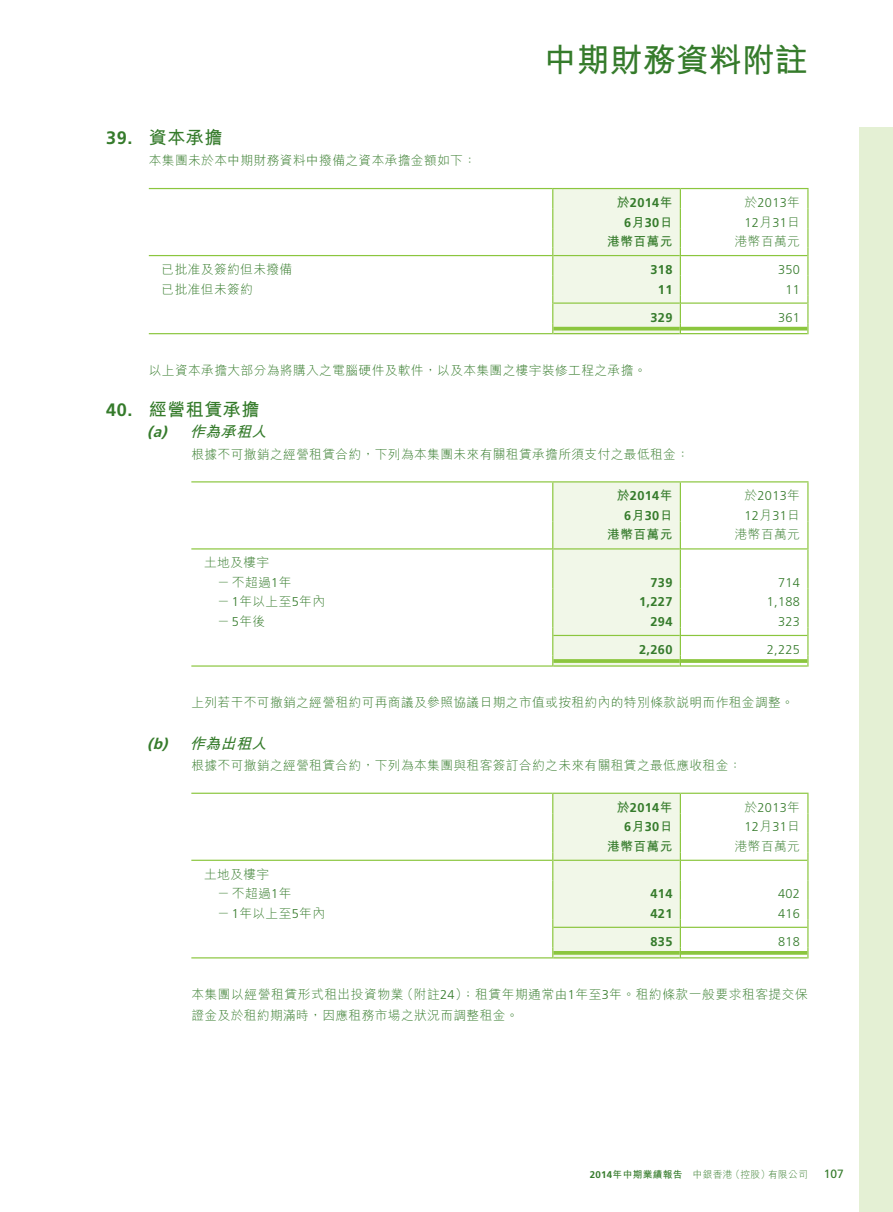
<style>
.page{position:relative;width:893px;height:1212px;background:#fff}
.page>*{position:absolute;margin:0;border:0;box-sizing:border-box;transform-origin:0 0}
.t1{font:700 33px "M Hei HK";color:#357b2b}
.t2{font:700 18px "M Hei HK";letter-spacing:.03em;color:#357b2b}
.t3{font:italic 700 15px "M Hei HK";color:#357b2b}
.t4{font:300 12.75px/19.5px "M Hei HK";letter-spacing:.03em;color:#357b2b}
.t5{font:300 12.75px "Frutiger LT Std";letter-spacing:.03em;color:#357b2b}
.t6{font:700 12.75px "Frutiger LT Std";letter-spacing:.03em;color:#357b2b}
.t7{font:700 12.75px "M Hei HK";letter-spacing:.03em;color:#357b2b}
.t8{font:12px "Frutiger LT Std";color:#357b2b}
.t9{font:300 9.75px "M Hei HK";letter-spacing:.03em;color:#357b2b}
.s1{font-family:"Frutiger LT Std"}
.s2{font-family:"M Hei HK"}
.s3{font-family:"Frutiger LT Std";font-weight:700}
.s4{font-weight:700}
</style>
<div class="page">
<div style="left:859px;top:128px;width:34px;height:1084px;background:#e4f0d4"></div>
<hr style="left:149px;top:188px;width:404px;height:1px;background:#8bc63e">
<hr style="left:553px;top:188px;width:127px;height:1px;background:#8bc63e">
<hr style="left:680px;top:188px;width:128px;height:1px;background:#8bc63e">
<svg style="left:807px;top:189px;width:1px;height:145px"></svg>
<div style="left:552px;top:189px;width:129px;height:145px;background:#f1f7e8"></div>
<hr style="left:149px;top:255px;width:403px;height:1px;background:#8bc63e">
<hr style="left:553px;top:255px;width:127px;height:1px;background:#8bc63e">
<hr style="left:681px;top:255px;width:126px;height:1px;background:#8bc63e">
<hr style="left:553px;top:302px;width:127px;height:2px;background:#8bc63e">
<hr style="left:681px;top:302px;width:126px;height:2px;background:#8bc63e">
<hr style="left:149px;top:333px;width:403px;height:1px;background:#8bc63e">
<hr style="left:553px;top:327px;width:127px;height:3px;background:#8bc63e">
<hr style="left:553px;top:333px;width:127px;height:1px;background:#8bc63e">
<hr style="left:681px;top:327px;width:126px;height:3px;background:#8bc63e">
<hr style="left:681px;top:333px;width:126px;height:1px;background:#8bc63e">
<hr style="left:191px;top:481px;width:362px;height:1px;background:#8bc63e">
<hr style="left:553px;top:481px;width:127px;height:1px;background:#8bc63e">
<hr style="left:680px;top:481px;width:128px;height:1px;background:#8bc63e">
<svg style="left:807px;top:482px;width:1px;height:185px"></svg>
<div style="left:552px;top:482px;width:129px;height:185px;background:#f1f7e8"></div>
<hr style="left:191px;top:548px;width:361px;height:1px;background:#8bc63e">
<hr style="left:553px;top:548px;width:127px;height:1px;background:#8bc63e">
<hr style="left:681px;top:548px;width:126px;height:1px;background:#8bc63e">
<hr style="left:553px;top:635px;width:127px;height:1px;background:#8bc63e">
<hr style="left:681px;top:635px;width:126px;height:1px;background:#8bc63e">
<hr style="left:191px;top:665px;width:361px;height:2px;background:#8bc63e">
<svg style="left:553px;top:659px;width:127px;height:4px"></svg>
<hr style="left:553px;top:665px;width:127px;height:2px;background:#8bc63e">
<svg style="left:681px;top:659px;width:126px;height:4px"></svg>
<hr style="left:681px;top:665px;width:126px;height:2px;background:#8bc63e">
<hr style="left:191px;top:793px;width:362px;height:1px;background:#8bc63e">
<hr style="left:680px;top:793px;width:128px;height:1px;background:#8bc63e">
<svg style="left:807px;top:794px;width:1px;height:164px"></svg>
<div style="left:552px;top:793px;width:129px;height:165px;background:#f1f7e8"></div>
<hr style="left:191px;top:860px;width:361px;height:1px;background:#8bc63e">
<hr style="left:553px;top:860px;width:127px;height:1px;background:#8bc63e">
<hr style="left:681px;top:860px;width:126px;height:1px;background:#8bc63e">
<hr style="left:553px;top:927px;width:127px;height:1px;background:#8bc63e">
<hr style="left:681px;top:927px;width:126px;height:1px;background:#8bc63e">
<hr style="left:191px;top:957px;width:361px;height:1px;background:#8bc63e">
<svg style="left:553px;top:951px;width:127px;height:4px"></svg>
<hr style="left:553px;top:957px;width:127px;height:1px;background:#8bc63e">
<svg style="left:681px;top:951px;width:126px;height:4px"></svg>
<hr style="left:681px;top:957px;width:126px;height:1px;background:#8bc63e">
<h2 class="t2" style="left:106px;top:124px;width:118px"><span class="s1">39.</span> 資本承擔</h2>
<p class="t4" style="left:149px;top:150px;width:329px">本集團未於本中期財務資料中撥備之資本承擔金額如下：</p>
<h1 class="t1" style="left:544px;top:36px;width:265px">中期財務資料附註</h1>
<p class="t6" style="left:617px;top:195px;width:57px"><span class="s2">於</span>2014<span class="s2">年</span></p>
<p class="t5" style="left:744px;top:195px;width:57px"><span class="s2">於</span>2013<span class="s2">年</span></p>
<p class="t6" style="left:624px;top:215px;width:50px">6<span class="s2">月</span>30<span class="s2">日</span></p>
<p class="t5" style="left:744px;top:215px;width:57px">12<span class="s2">月</span>31<span class="s2">日</span></p>
<p class="t7" style="left:607px;top:232px;width:67px">港幣百萬元</p>
<p class="t4" style="left:735px;top:231px;width:67px">港幣百萬元</p>
<p class="t4" style="left:162px;top:259px;width:132px">已批准及簽約但未撥備</p>
<p class="t6" style="left:650px;top:262px;width:23px">318</p>
<p class="t5" style="left:778px;top:262px;width:23px">350</p>
<p class="t4" style="left:162px;top:279px;width:93px">已批准但未簽約</p>
<p class="t6" style="left:658px;top:282px;width:16px">11</p>
<p class="t5" style="left:785px;top:282px;width:16px">11</p>
<p class="t6" style="left:650px;top:310px;width:23px">329</p>
<p class="t5" style="left:778px;top:310px;width:23px">361</p>
<p class="t4" style="left:149px;top:360px;width:499px">以上資本承擔大部分為將購入之電腦硬件及軟件，以及本集團之樓宇裝修工程之承擔。</p>
<h2 class="t2" style="left:106px;top:396px;width:155px"><span class="s1">40.</span> 經營租賃承擔</h2>
<p class="t3" style="left:147px;top:421px;width:126px"><span class="s1">(a)</span> 作為承租人</p>
<p class="t4" style="left:191px;top:444px;width:499px">根據不可撤銷之經營租賃合約，下列為本集團未來有關租賃承擔所須支付之最低租金：</p>
<p class="t6" style="left:617px;top:488px;width:57px"><span class="s2">於</span>2014<span class="s2">年</span></p>
<p class="t5" style="left:744px;top:489px;width:57px"><span class="s2">於</span>2013<span class="s2">年</span></p>
<p class="t6" style="left:624px;top:508px;width:50px">6<span class="s2">月</span>30<span class="s2">日</span></p>
<p class="t5" style="left:744px;top:508px;width:57px">12<span class="s2">月</span>31<span class="s2">日</span></p>
<p class="t7" style="left:607px;top:525px;width:67px">港幣百萬元</p>
<p class="t4" style="left:735px;top:524px;width:67px">港幣百萬元</p>
<p class="t4" style="left:204px;top:552px;width:89px">土地及樓宇<br>　－不超過<span class="s1">1</span>年</p>
<p class="t6" style="left:650px;top:575px;width:23px">739</p>
<p class="t5" style="left:778px;top:575px;width:23px">714</p>
<p class="t4" style="left:204px;top:591px;width:122px">　－<span class="s1">1</span>年以上至<span class="s1">5</span>年內</p>
<p class="t6" style="left:639px;top:594px;width:35px">1,227</p>
<p class="t5" style="left:767px;top:595px;width:35px">1,188</p>
<p class="t4" style="left:204px;top:611px;width:63px">　－<span class="s1">5</span>年後</p>
<p class="t6" style="left:650px;top:614px;width:23px">294</p>
<p class="t5" style="left:778px;top:614px;width:23px">323</p>
<p class="t6" style="left:639px;top:642px;width:35px">2,260</p>
<p class="t5" style="left:767px;top:642px;width:35px">2,225</p>
<p class="t4" style="left:191px;top:692px;width:604px">上列若干不可撤銷之經營租約可再商議及參照協議日期之市值或按租約內的特別條款說明而作租金調整。</p>
<p class="t3" style="left:147px;top:732px;width:126px"><span class="s1">(b)</span> 作為出租人</p>
<p class="t4" style="left:191px;top:755px;width:552px">根據不可撤銷之經營租賃合約，下列為本集團與租客簽訂合約之未來有關租賃之最低應收租金：</p>
<p class="t6" style="left:617px;top:800px;width:57px"><span class="s2">於</span>2014<span class="s2">年</span></p>
<p class="t5" style="left:744px;top:800px;width:57px"><span class="s2">於</span>2013<span class="s2">年</span></p>
<p class="t6" style="left:624px;top:819px;width:50px">6<span class="s2">月</span>30<span class="s2">日</span></p>
<p class="t5" style="left:744px;top:819px;width:57px">12<span class="s2">月</span>31<span class="s2">日</span></p>
<p class="t7" style="left:607px;top:837px;width:67px">港幣百萬元</p>
<p class="t4" style="left:735px;top:836px;width:67px">港幣百萬元</p>
<p class="t4" style="left:204px;top:864px;width:89px">土地及樓宇<br>　－不超過<span class="s1">1</span>年</p>
<p class="t6" style="left:650px;top:886px;width:23px">414</p>
<p class="t5" style="left:778px;top:887px;width:23px">402</p>
<p class="t4" style="left:204px;top:903px;width:122px">　－<span class="s1">1</span>年以上至<span class="s1">5</span>年內</p>
<p class="t6" style="left:650px;top:906px;width:23px">421</p>
<p class="t5" style="left:778px;top:906px;width:23px">416</p>
<p class="t6" style="left:650px;top:934px;width:23px">835</p>
<p class="t5" style="left:778px;top:934px;width:23px">818</p>
<p class="t4" style="left:191px;top:983px;width:618px;line-height:21px">本集團以經營租賃形式租出投資物業（附註<span class="s1">24</span>）；租賃年期通常由<span class="s1">1</span>年至<span class="s1">3</span>年。租約條款一般要求租客提交保證金及於租約期滿時，因應租務市場之狀況而調整租金。</p>
<p class="t9" style="left:590px;top:1168px;width:220px"><span class="s3">2014</span><span class="s4">年中期業績報告</span> 中銀香港（控股）有限公司</p>
<p class="t8" style="left:824px;top:1167px;width:22px">107</p>
</div>
